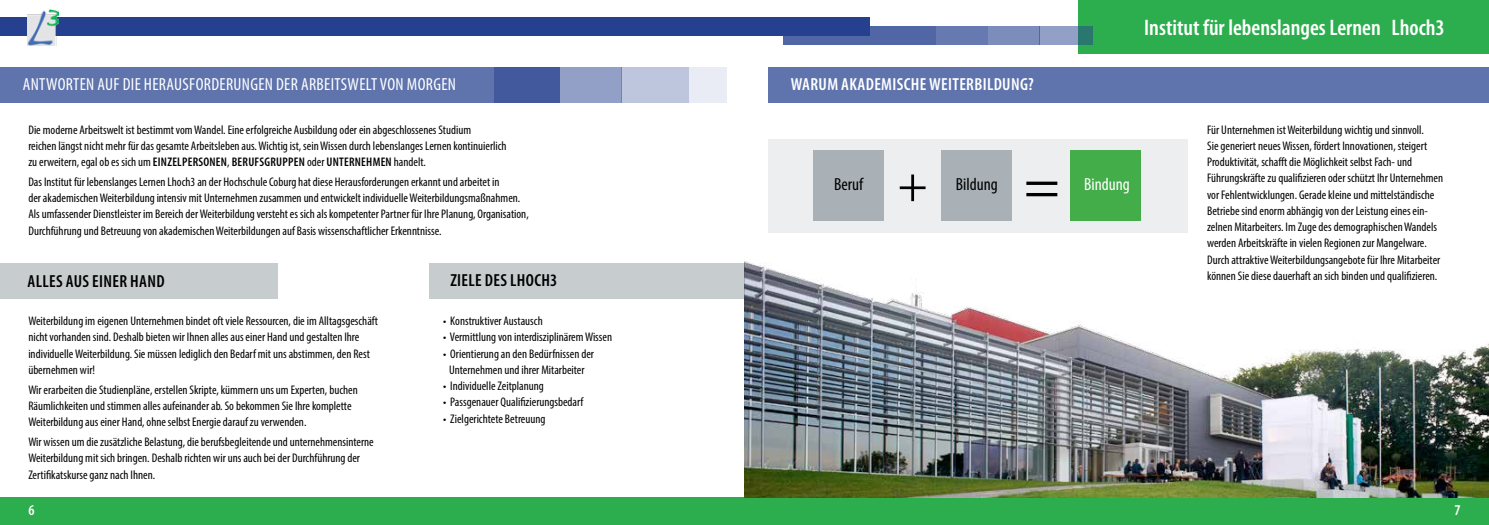
<style>
.page{position:relative;width:1489px;height:525px;background:#fff}
.page>*{position:absolute;margin:0;border:0;box-sizing:border-box;transform-origin:0 0}
.t1{font:condensed 60px "Myriad Pro";color:#000}
.t2{font:condensed 50px "Myriad Pro";color:#000}
.t3{font:600 condensed 22.5px "Myriad Pro";color:#fff}
.t4{font:condensed 17.5px "Myriad Pro";letter-spacing:.02em;color:#fff}
.t5{font:600 condensed 17.5px "Myriad Pro";letter-spacing:.02em;color:#000}
.t6{font:600 condensed 17.5px "Myriad Pro";letter-spacing:.02em;color:#fff}
.t7{font:condensed 17.5px "Myriad Pro";color:#000}
.t8{font:600 condensed 15px "Myriad Pro";color:#fff}
.t9{font:condensed 12.5px/16.2px "Myriad Pro";color:#000}
.s1{font-weight:600}
</style>
<div class="page">
<div style="left:0;top:497px;width:744px;height:27px;background:#2dae4e"></div>
<div style="left:744px;top:497px;width:744px;height:27px;background:#2dae4e"></div>
<div style="left:1077px;top:0;width:411px;height:54px;background:#2dae4e"></div>
<div style="left:0;top:18px;width:606px;height:18px;background:#25408f"></div>
<div style="left:783px;top:27px;width:153px;height:18px;background:#5066a5"></div>
<div style="left:936px;top:27px;width:51px;height:18px;background:#6679b0"></div>
<div style="left:987px;top:27px;width:52px;height:18px;background:#7c8cbb"></div>
<svg style="left:1039px;top:27px;width:53px;height:18px"></svg>
<div style="left:606px;top:18px;width:263px;height:18px;background:#25408f"></div>
<img style="left:28px;top:10px;width:30px;height:35px">
<img style="left:744px;top:261px;width:744px;height:236px">
<div style="left:768px;top:67px;width:720px;height:36px;background:#5f73ad"></div>
<div style="left:768px;top:139px;width:419px;height:94px;background:#eceeef"></div>
<div style="left:813px;top:150px;width:70px;height:71px;background:#a9b1b6"></div>
<div style="left:940px;top:150px;width:71px;height:71px;background:#a9b1b6"></div>
<div style="left:1070px;top:150px;width:71px;height:71px;background:#41ad49"></div>
<div style="left:0;top:67px;width:560px;height:36px;background:#5f73ad"></div>
<div style="left:621px;top:67px;width:68px;height:36px;background:#bec6dd"></div>
<svg style="left:494px;top:67px;width:127px;height:36px;background:#687ab1"></svg>
<div style="left:689px;top:67px;width:37px;height:36px;background:#e9ecf4"></div>
<div style="left:429px;top:263px;width:315px;height:35px;background:#c7cccf"></div>
<div style="left:0;top:263px;width:277px;height:35px;background:#c7cccf"></div>
<h3 class="t4" style="left:23px;top:74px;width:435px">Antworten auf die Herausforderungen der Arbeitswelt von morgen</h3>
<p class="t9" style="left:28px;top:121px;width:480px">Die moderne Arbeitswelt ist bestimmt vom Wandel. Eine erfolgreiche Ausbildung oder ein abgeschlossenes Studium<br>reichen längst nicht mehr für das gesamte Arbeitsleben aus. Wichtig ist, sein Wissen durch lebenslanges Lernen kontinuierlich zu erweitern, egal ob es sich um <span class="s1">EI NZELPERSONEN</span>, <span class="s1">BERUFSGRUPPEN</span> oder <span class="s1">UNTERNEHMEN</span> handelt.</p>
<p class="t9" style="left:28px;top:173px;width:502px">Das Institut für lebenslanges Lernen Lhoch3 an der Hochschule Coburg hat diese Herausforderungen erkannt und arbeitet in<br>der akademischen Weiterbildung intensiv mit Unternehmen zusammen und entwickelt individuelle Weiterbildungsmaßnahmen.<br>Als umfassender Dienstleister im Bereich der Weiterbildung versteht es sich als kompetenter Partner für Ihre Planung, Organisation, Durchführung und Betreuung von akademischen Weiterbildungen auf Basis wissenschaftlicher Erkenntnisse.</p>
<h3 class="t5" style="left:27px;top:270px;width:137px">ALLES AUS EINER HAND</h3>
<h3 class="t5" style="left:450px;top:269px;width:108px">ZI ELE DES LHOCH3</h3>
<p class="t9" style="left:28px;top:312px;width:351px">Weiterbildung im eigenen Unternehmen bindet oft viele Ressourcen, die im Alltagsgeschäft nicht vorhanden sind. Deshalb bieten wir Ihnen alles aus einer Hand und gestalten Ihre individuelle Weiterbildung. Sie müssen lediglich den Bedarf mit uns abstimmen, den Rest übernehmen wir!</p>
<p class="t9" style="left:28px;top:381px;width:331px">Wir erarbeiten die Studienpläne, erstellen Skripte, kümmern uns um Experten, buchen<br>Räumlichkeiten und stimmen alles aufeinander ab. So bekommen Sie Ihre komplette<br>Weiterbildung aus einer Hand, ohne selbst Energie darauf zu verwenden.</p>
<p class="t9" style="left:28px;top:433px;width:347px">Wir wissen um die zusätzliche Belastung, die berufsbegleitende und unternehmensinterne<br>Weiterbildung mit sich bringen. Deshalb richten wir uns auch bei der Durchführung der<br>Zertifikatskurse ganz nach Ihnen.</p>
<p class="t9" style="left:443px;top:312px;width:101px">• Konstruktiver Austausch</p>
<p class="t9" style="left:443px;top:329px;width:170px">• Vermittlung von interdisziplinärem Wissen</p>
<p class="t9" style="left:443px;top:345px;width:152px;text-align:center">• Orientierung an den Bedürfnissen der<br>Unternehmen und ihrer Mitarbeiter</p>
<p class="t9" style="left:443px;top:377px;width:102px">• Individuelle Zeitplanung</p>
<p class="t9" style="left:443px;top:394px;width:142px">• Passgenauer Qualifizierungsbedarf</p>
<p class="t9" style="left:443px;top:410px;width:104px">• Zielgerichtete Betreuung</p>
<h3 class="t6" style="left:790px;top:73px;width:60px">WARUM AKAD</h3>
<h3 class="t6" style="left:874px;top:73px;width:161px">EMISCHE WEITERBILDU NG?</h3>
<h3 class="t7" style="left:834px;top:174px;width:31px">Beruf</h3>
<h2 class="t2" style="left:897px;top:154px;width:31px">+</h2>
<h3 class="t7" style="left:955px;top:174px;width:43px">Bildung</h3>
<h1 class="t1" style="left:1023px;top:149px;width:37px">=</h1>
<h3 class="t4" style="left:1084px;top:174px;width:47px">Bindung</h3>
<h3 class="t3" style="left:1144px;top:13px;width:302px">INSTITUT FÜR LEBENSLANGES LERNEN LHOCH3</h3>
<p class="t9" style="left:1206px;top:121px;width:237px">Für Unternehmen ist Weiterbildung wichtig und sinnvoll.<br>Sie generiert neues Wissen, fördert Innovationen, steigert Produktivität, schafft die Möglichkeit selbst Fach- und Führungskräfte zu qualifizieren oder schützt Ihr Unternehmen vor Fehlentwicklungen. Gerade kleine und mittelständische Betriebe sind enorm abhängig von der Leistung eines ein&shy;zelnen Mitarbeiters. Im Zuge des demographischen Wandels werden Arbeitskräfte in vielen Regionen zur Mangelware.<br>Durch attraktive Weiterbildungsangebote für Ihre Mitarbeiter können Sie diese dauerhaft an sich binden und qualifizieren.</p>
<p class="t8" style="left:28px;top:500px;width:8px">6</p>
<p class="t8" style="left:1454px;top:500px;width:8px">7</p>
</div>
